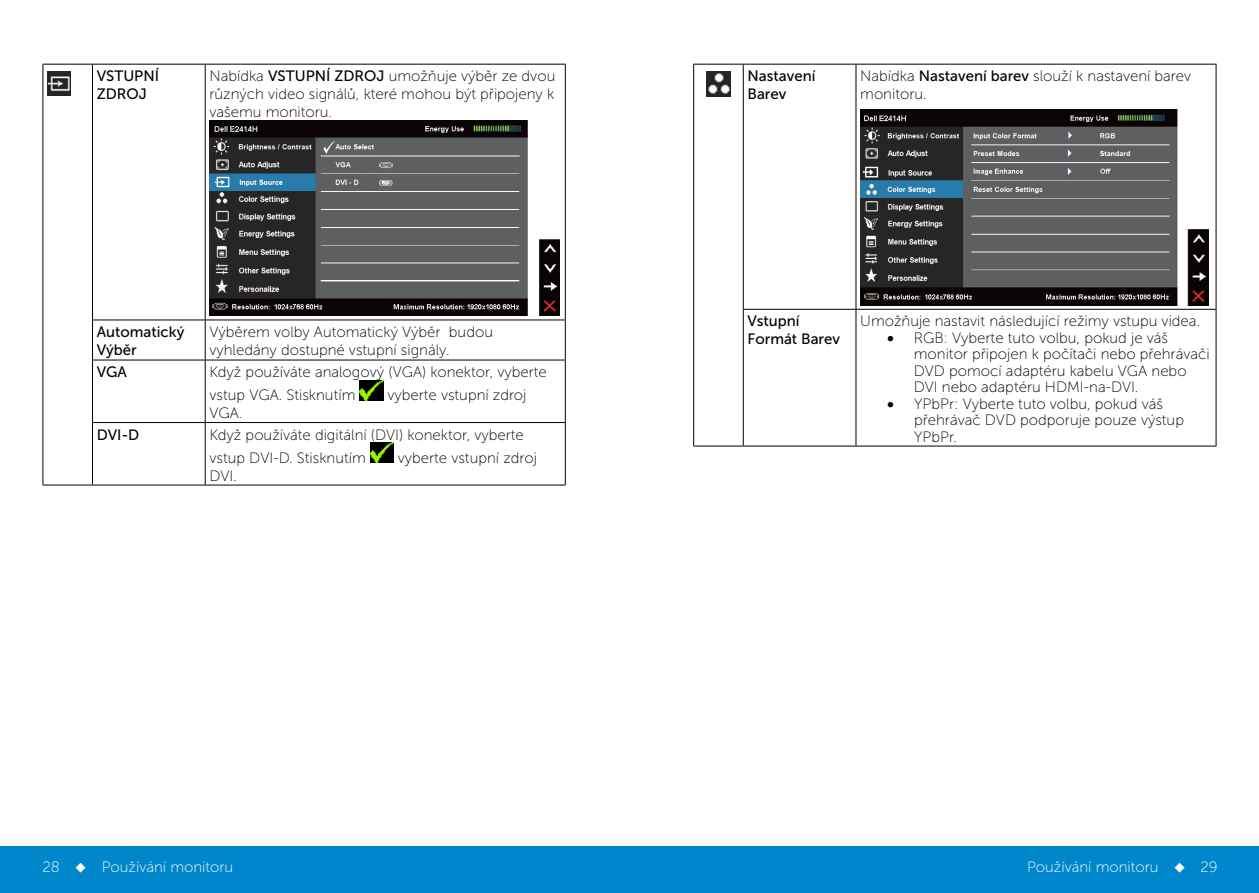
<style>
.page{position:relative;width:1259px;height:893px;background:#fff}
.page>*{position:absolute;margin:0;border:0;box-sizing:border-box;transform-origin:0 0}
.t1{font:15px/16.5px "Museo Sans For Dell 100";color:#000}
.t2{font:15px/18px "Museo Sans For Dell 500";color:#000}
.t3{font:15px "Museo Sans For Dell 100";color:#fff}
.s1{font-family:"Museo Sans For Dell 500"}
</style>
<div class="page">
<div style="left:0;top:846px;width:629px;height:47px;background:#0087cb"></div>
<div style="left:629px;top:846px;width:630px;height:47px;background:#0087cb"></div>
<hr style="left:43px;top:64px;width:49px;height:1px;background:#000">
<hr style="left:43px;top:65px;width:1px;height:255px;background:#000">
<hr style="left:92px;top:64px;width:113px;height:1px;background:#000">
<hr style="left:92px;top:65px;width:1px;height:255px;background:#000">
<hr style="left:205px;top:64px;width:361px;height:1px;background:#000">
<hr style="left:205px;top:65px;width:1px;height:255px;background:#000">
<hr style="left:565px;top:65px;width:1px;height:255px;background:#000">
<hr style="left:43px;top:320px;width:1px;height:40px;background:#000">
<hr style="left:92px;top:320px;width:113px;height:1px;background:#000">
<hr style="left:92px;top:320px;width:1px;height:40px;background:#000">
<hr style="left:205px;top:320px;width:361px;height:1px;background:#000">
<hr style="left:205px;top:320px;width:1px;height:40px;background:#000">
<hr style="left:565px;top:320px;width:1px;height:40px;background:#000">
<hr style="left:43px;top:360px;width:1px;height:63px;background:#000">
<hr style="left:92px;top:360px;width:113px;height:1px;background:#000">
<hr style="left:92px;top:360px;width:1px;height:62px;background:#000">
<hr style="left:205px;top:360px;width:361px;height:1px;background:#000">
<hr style="left:205px;top:360px;width:1px;height:62px;background:#000">
<hr style="left:565px;top:360px;width:1px;height:62px;background:#000">
<hr style="left:43px;top:423px;width:1px;height:62px;background:#000">
<hr style="left:92px;top:422px;width:113px;height:1px;background:#000">
<hr style="left:92px;top:423px;width:1px;height:62px;background:#000">
<hr style="left:205px;top:422px;width:361px;height:1px;background:#000">
<hr style="left:205px;top:423px;width:1px;height:62px;background:#000">
<hr style="left:565px;top:423px;width:1px;height:62px;background:#000">
<hr style="left:43px;top:485px;width:49px;height:1px;background:#000">
<hr style="left:92px;top:485px;width:113px;height:1px;background:#000">
<hr style="left:205px;top:485px;width:361px;height:1px;background:#000">
<img style="left:47px;top:72px;width:24px;height:23px">
<img style="left:209px;top:120px;width:350px;height:196px">
<img style="left:359px;top:380px;width:24px;height:20px">
<img style="left:370px;top:443px;width:24px;height:20px">
<hr style="left:693px;top:64px;width:50px;height:1px;background:#000">
<hr style="left:693px;top:65px;width:1px;height:244px;background:#000">
<hr style="left:743px;top:64px;width:113px;height:1px;background:#000">
<hr style="left:743px;top:65px;width:1px;height:244px;background:#000">
<hr style="left:856px;top:64px;width:360px;height:1px;background:#000">
<hr style="left:855px;top:65px;width:1px;height:244px;background:#000">
<hr style="left:1215px;top:65px;width:1px;height:244px;background:#000">
<hr style="left:693px;top:309px;width:1px;height:137px;background:#000">
<hr style="left:743px;top:309px;width:113px;height:1px;background:#000">
<hr style="left:743px;top:310px;width:1px;height:136px;background:#000">
<hr style="left:856px;top:309px;width:360px;height:1px;background:#000">
<hr style="left:855px;top:310px;width:1px;height:136px;background:#000">
<hr style="left:1215px;top:310px;width:1px;height:136px;background:#000">
<hr style="left:693px;top:446px;width:50px;height:1px;background:#000">
<hr style="left:743px;top:446px;width:113px;height:1px;background:#000">
<hr style="left:856px;top:446px;width:360px;height:1px;background:#000">
<img style="left:706px;top:72px;width:25px;height:24px">
<img style="left:860px;top:109px;width:348px;height:196px">
<p class="t2" style="left:97px;top:67px;width:64px">VSTUPNÍ<br>ZDROJ</p>
<p class="t1" style="left:209px;top:67px;width:347px;line-height:18px;text-align:justify">Nabídka <span class="s1">VSTUPNÍ ZDROJ</span> umožňuje výběr ze dvou různých video signálů, které mohou být připojeny k vašemu monitoru.</p>
<p class="t2" style="left:97px;top:323px;width:89px">Automatický<br>Výběr</p>
<p class="t1" style="left:209px;top:323px;width:285px;line-height:18px">Výběrem volby Automatický Výběr budou vyhledány dostupné vstupní signály.</p>
<p class="t2" style="left:97px;top:363px;width:32px">VGA</p>
<p class="t1" style="left:209px;top:360px;width:339px;line-height:23.2px">Když používáte analogový (VGA) konektor, vyberte vstup VGA. Stisknutím</p>
<p class="t1" style="left:387px;top:387px;width:141px">vyberte vstupní zdroj</p>
<p class="t1" style="left:209px;top:405px;width:35px">VGA.</p>
<p class="t2" style="left:97px;top:425px;width:44px">DVI-D</p>
<p class="t1" style="left:209px;top:423px;width:316px;line-height:23.2px">Když používáte digitální (DVI) konektor, vyberte vstup DVI-D. Stisknutím</p>
<p class="t1" style="left:398px;top:450px;width:141px">vyberte vstupní zdroj</p>
<p class="t1" style="left:209px;top:468px;width:29px">DVI.</p>
<p class="t2" style="left:747px;top:67px;width:69px">Nastavení<br>Barev</p>
<p class="t1" style="left:860px;top:67px;width:332px;line-height:18px">Nabídka <span class="s1">Nastavení barev</span> slouží k nastavení barev monitoru.</p>
<p class="t2" style="left:747px;top:312px;width:94px">Vstupní<br>Formát Barev</p>
<p class="t1" style="left:860px;top:313px;width:341px">Umožňuje nastavit následující režimy vstupu videa.</p>
<p class="t1" style="left:914px;top:330px;width:297px;text-indent:-27px">• RGB: Vyberte tuto volbu, pokud je váš monitor připojen k počítači nebo přehrávači DVD pomocí adaptéru kabelu VGA nebo DVI nebo adaptéru HDMI-na-DVI.</p>
<p class="t1" style="left:914px;top:396px;width:271px;text-indent:-27px">• YPbPr: Vyberte tuto volbu, pokud váš přehrávač DVD podporuje pouze výstup<br>YPbPr.</p>
<p class="t3" style="left:43px;top:859px;width:192px">28 ◆ Používání monitoru</p>
<p class="t3" style="left:1027px;top:859px;width:192px">Používání monitoru ◆ 29</p>
</div>
